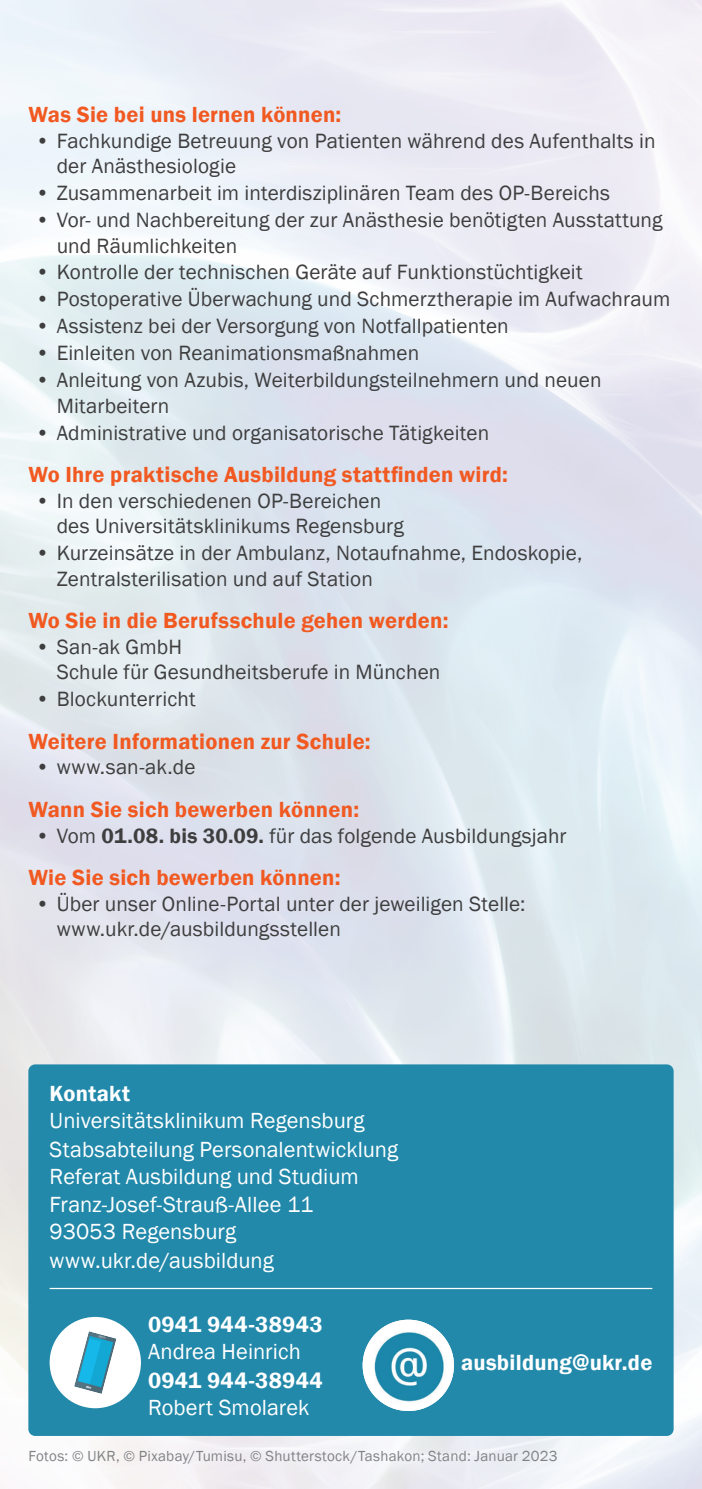
<style>
.page{position:relative;width:702px;height:1489px;background:#fff}
.page>*{position:absolute;margin:0;border:0;box-sizing:border-box;transform-origin:0 0}
.t1{font:600 22.5px "Franklin Gothic";letter-spacing:.01em;color:#f15921}
.t2{font:22.5px/27.8px "Franklin Gothic";letter-spacing:.005em;color:#fff}
.t3{font:600 22.5px "Franklin Gothic";letter-spacing:.01em;color:#fff}
.t4{font:21.25px/25.5px "Franklin Gothic";letter-spacing:.005em;color:#3e3e3f}
.t5{font:15px "Franklin Gothic";letter-spacing:.015em;color:#808285}
.s1{font-weight:600}
</style>
<div class="page">
<img style="left:0;top:0;width:702px;height:1488px">
<div style="left:28px;top:1064px;width:645px;height:371px;background:#2289aa;border-radius:7px"></div>
<hr style="left:50px;top:1287px;width:602px;height:1px;background:#fff">
<div style="left:50px;top:1316px;width:91px;height:91px;background:#fff;border-radius:50%"></div>
<svg style="left:74px;top:1331px;width:42px;height:62px"></svg>
<img style="left:362px;top:1319px;width:92px;height:91px;border-radius:46px">
<p class="t1" style="left:28px;top:101px;width:314px">Was Sie bei uns lernen können:</p>
<p class="t4" style="left:57px;top:128px;width:600px;text-indent:-21px">• Fachkundige Betreuung von Patienten während des Aufenthalts in der Anästhesiologie</p>
<p class="t4" style="left:35px;top:181px;width:576px">• Zusammenarbeit im interdisziplinären Team des OP-Bereichs</p>
<p class="t4" style="left:57px;top:208px;width:607px;text-indent:-21px">• Vor- und Nachbereitung der zur Anästhesie benötigten Ausstattung und Räumlichkeiten</p>
<p class="t4" style="left:35px;top:260px;width:548px">• Kontrolle der technischen Geräte auf Funktionstüchtigkeit</p>
<p class="t4" style="left:35px;top:287px;width:636px">• Postoperative Überwachung und Schmerztherapie im Aufwachraum</p>
<p class="t4" style="left:35px;top:314px;width:475px">• Assistenz bei der Versorgung von Notfallpatienten</p>
<p class="t4" style="left:35px;top:341px;width:385px">• Einleiten von Reanimationsmaßnahmen</p>
<p class="t4" style="left:57px;top:368px;width:546px;text-indent:-21px">• Anleitung von Azubis, Weiterbildungsteilnehmern und neuen<br>Mitarbeitern</p>
<p class="t4" style="left:35px;top:420px;width:455px">• Administrative und organisatorische Tätigkeiten</p>
<p class="t1" style="left:28px;top:461px;width:481px">Wo Ihre praktische Ausbildung stattfinden wird:</p>
<p class="t4" style="left:57px;top:488px;width:348px;text-indent:-21px">• In den verschiedenen OP-Bereichen des Universitätsklinikums Regensburg</p>
<p class="t4" style="left:57px;top:541px;width:527px;text-indent:-21px">• Kurzeinsätze in der Ambulanz, Notaufnahme, Endoskopie,<br>Zentralsterilisation und auf Station</p>
<p class="t1" style="left:28px;top:607px;width:421px">Wo Sie in die Berufsschule gehen werden:</p>
<p class="t4" style="left:57px;top:634px;width:385px;text-indent:-21px">• San-ak GmbH<br>Schule für Gesundheitsberufe in München</p>
<p class="t4" style="left:35px;top:687px;width:162px">• Blockunterricht</p>
<p class="t1" style="left:28px;top:727px;width:344px">Weitere Informationen zur Schule:</p>
<p class="t4" style="left:35px;top:755px;width:161px">• www.san-ak.de</p>
<p class="t1" style="left:28px;top:795px;width:332px">Wann Sie sich bewerben können:</p>
<p class="t4" style="left:35px;top:823px;width:532px">• Vom <span class="s1">01.08. bis 30.09.</span> für das folgende Ausbildungsjahr</p>
<p class="t1" style="left:28px;top:863px;width:314px">Wie Sie sich bewerben können:</p>
<p class="t4" style="left:57px;top:891px;width:470px;text-indent:-21px">• Über unser Online-Portal unter der jeweiligen Stelle: www.ukr.de/ausbildungsstellen</p>
<p class="t3" style="left:50px;top:1079px;width:82px">Kontakt</p>
<p class="t2" style="left:50px;top:1107px;width:350px">Universitätsklinikum Regensburg<br>Stabsabteilung Personalentwicklung<br>Referat Ausbildung und Studium<br>Franz-Josef-Strauß-Allee 11<br>93053 Regensburg www.ukr.de/ausbildung</p>
<p class="t3" style="left:148px;top:1310px;width:176px">0941 944-38943</p>
<p class="t2" style="left:148px;top:1338px;width:154px">Andrea Heinrich</p>
<p class="t3" style="left:148px;top:1366px;width:176px">0941 944-38944</p>
<p class="t2" style="left:148px;top:1393px;width:163px">Robert Smolarek</p>
<p class="t3" style="left:461px;top:1348px;width:193px">ausbildung@ukr.de</p>
<p class="t5" style="left:28px;top:1446px;width:531px">Fotos: © UKR, © Pixabay/Tumisu, © Shutterstock/Tashakon; Stand: Januar 2023</p>
</div>
